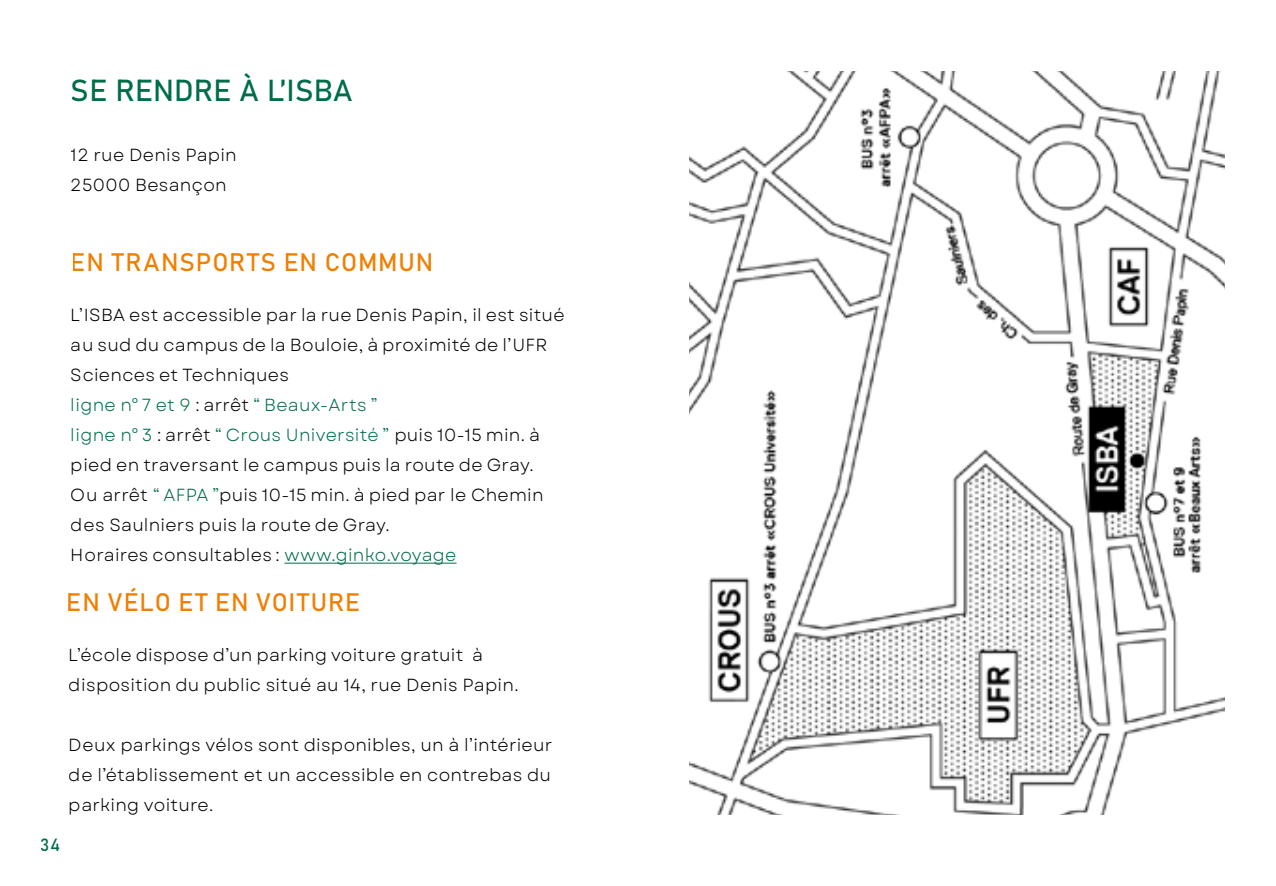
<style>
.page{position:relative;width:1276px;height:886px;background:#fff}
.page>*{position:absolute;margin:0;border:0;box-sizing:border-box;transform-origin:0 0}
.t1{font:30px "Bahnschrift";letter-spacing:.005em;color:#006d4a}
.t2{font:25px "Bahnschrift";letter-spacing:.035em;color:#f07f00}
.t3{font:17.5px/30px "Garet";letter-spacing:.015em;color:#000}
.t4{font:17.5px "Bahnschrift";color:#006d4a}
.s1{color:#006d4a}
</style>
<div class="page">
<img style="left:689px;top:72px;width:535px;height:742px">
<hr style="left:284px;top:563px;width:172px;height:1px;background:#006d4a">
<h1 class="t1" style="left:71px;top:68px;width:283px">SE RENDRE À L’ISBA</h1>
<p class="t3" style="left:71px;top:140px;width:167px">12 rue Denis Papin<br>25000 Besançon</p>
<h2 class="t2" style="left:71px;top:243px;width:364px">EN TRANSPORTS EN COMMUN</h2>
<p class="t3" style="left:71px;top:300px;width:495px">L’ISBA est accessible par la rue Denis Papin, il est situé au sud du campus de la Bouloie, à proximité de l’UFR Sciences et Techniques<br><span class="s1">ligne n° 7 et 9</span> : arrêt <span class="s1">“ Beaux-Arts ”<br>ligne n° 3</span> : arrêt <span class="s1">“ Crous Université ”</span> puis 10-15 min. à pied en traversant le campus puis la route de Gray.<br>Ou arrêt <span class="s1">“ AFPA ”</span>puis 10-15 min. à pied par le Chemin des Saulniers puis la route de Gray.<br>Horaires consultables : <span class="s1">www.ginko.voyage</span></p>
<h2 class="t2" style="left:67px;top:583px;width:295px">EN VÉLO ET EN VOITURE</h2>
<p class="t3" style="left:69px;top:640px;width:451px">L’école dispose d’un parking voiture gratuit à disposition du public situé au 14, rue Denis Papin.</p>
<p class="t4" style="left:41px;top:831px;width:21px">34</p>
<p class="t3" style="left:69px;top:730px;width:485px;text-align:justify">Deux parkings vélos sont disponibles, un à l’intérieur de l’établissement et un accessible en contrebas du parking voiture.</p>
</div>
